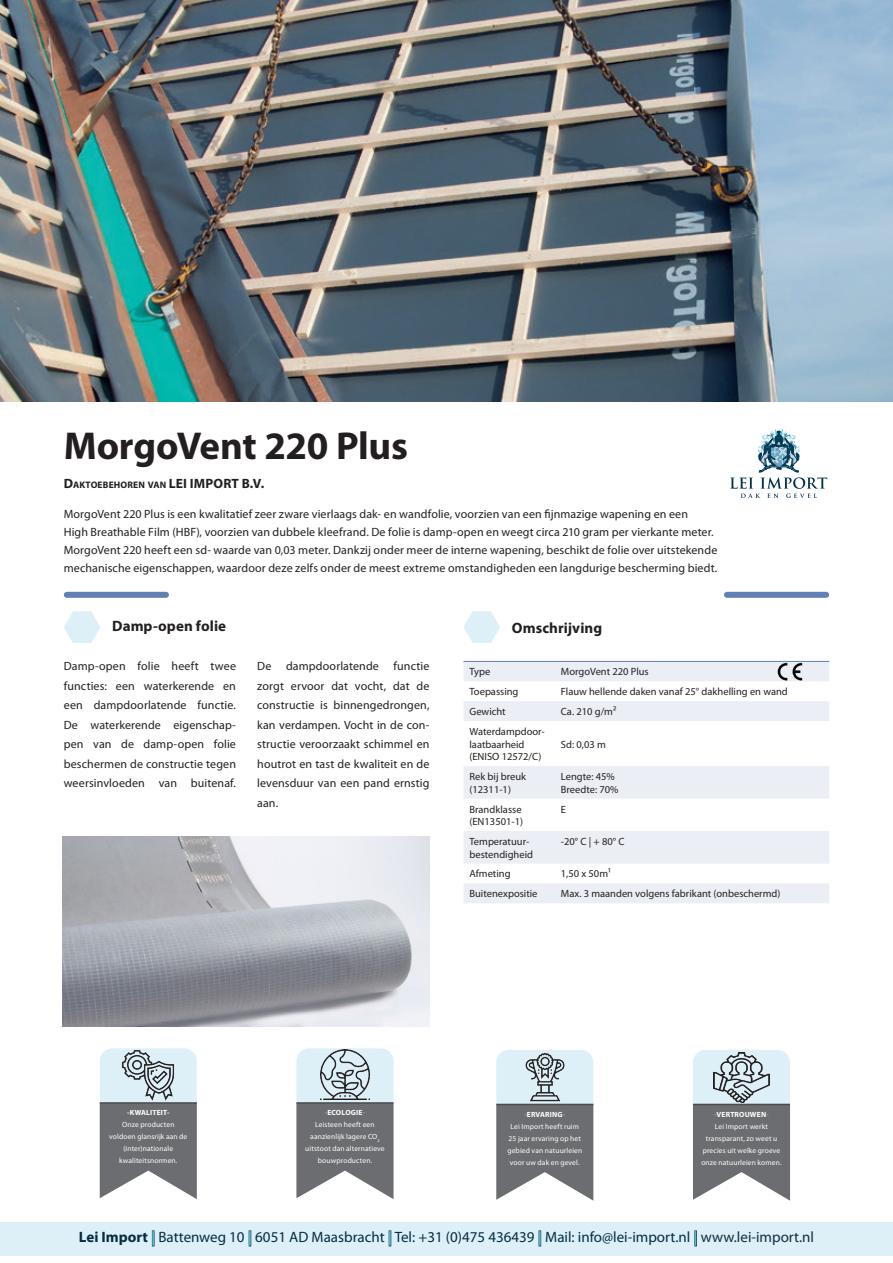
<style>
.page{position:relative;width:893px;height:1263px;background:#fff}
.page>*{position:absolute;margin:0;border:0;box-sizing:border-box;transform-origin:0 0}
.Header_01{font:700 39px "Myriad Pro";letter-spacing:-.01em;color:#231f20}
.t1{font:15px "Myriad Pro";color:#052c42}
.Title_02{font:700 15px "Myriad Pro";letter-spacing:.005em;color:#231f20}
.Header_02{font:700 13.5px "Myriad Pro";color:#231f20}
.Header_03{font:12px/18px "Myriad Pro";letter-spacing:.01em;color:#231f20}
.Body_Text{font:12px/19.5px "Myriad Pro";letter-spacing:.01em;color:#231f20;text-align:justify}
.Table01_BT{font:10.5px/12.6px "Myriad Pro";color:#231f20}
.Header_02-2{font:700 9.45px "Myriad Pro";letter-spacing:.015em;color:#231f20}
.BT_05_White{font:7.5px/12px "Myriad Pro";letter-spacing:.02em;color:#fff;text-align:center}
.BT_05_White-2{font:700 7.5px "Myriad Pro";letter-spacing:.02em;color:#fff}
.s1{font-size:13.5px}
.s2{font-weight:300}
.s3{font-weight:700}
.s4{font-weight:700;color:#231f20}
.s5{color:#102d40}
</style>
<div class="page">
<svg style="left:496px;top:1050px;width:97px;height:151px;background:#9ca3a6"></svg>
<svg style="left:693px;top:1050px;width:97px;height:151px;background:#999fa3"></svg>
<hr style="left:496px;top:1104px;width:97px;height:1px;background:#4b4c4d">
<hr style="left:693px;top:1104px;width:97px;height:1px;background:#4b4c4d">
<div style="left:0;top:1222px;width:893px;height:34px;background:#ddf0f7"></div>
<svg style="left:730px;top:429px;width:97px;height:69px"></svg>
<svg style="left:64px;top:611px;width:36px;height:32px"></svg>
<svg style="left:464px;top:611px;width:36px;height:32px"></svg>
<svg style="left:464px;top:662px;width:365px;height:241px;fill:#eef1f6"></svg>
<hr style="left:463px;top:661px;width:92px;height:1px;background:#6180b3">
<hr style="left:555px;top:661px;width:274px;height:1px;background:#6180b3">
<img style="left:777px;top:662px;width:26px;height:19px">
<img style="left:0;top:0;width:893px;height:402px">
<img style="left:62px;top:836px;width:367px;height:190px">
<svg style="left:100px;top:1048px;width:97px;height:151px;background:#9ba1a5"></svg>
<svg style="left:296px;top:1048px;width:97px;height:151px;background:#9ba2a5"></svg>
<hr style="left:100px;top:1102px;width:97px;height:2px;background:#4b4c4d">
<hr style="left:296px;top:1102px;width:97px;height:2px;background:#4b4c4d">
<div style="left:67px;top:592px;width:99px;height:6px;background:#6180b3"></div>
<div style="left:727px;top:592px;width:99px;height:6px;background:#6180b3"></div>
<p class="Header_01" style="left:64px;top:420px;width:346px">MorgoVent 220 Plus</p>
<p class="Header_02-2" style="left:64px;top:478px;width:159px"><span class="s1">D</span>AKTOEBEHOREN VAN <span class="s1">LEI IMPORT</span></p>
<p class="Header_02" style="left:242px;top:474px;width:24px">B.V.</p>
<p class="Header_03" style="left:64px;top:505px;width:655px">MorgoVent 220 Plus is een kwalitatief zeer zware vierlaags dak- en wandfolie, voorzien van een fijnmazige wapening en een<br>High Breathable Film (HBF), voorzien van dubbele kleefrand. De folie is damp-open en weegt circa 210 gram per vierkante meter.<br>MorgoVent 220 heeft een sd- waarde van 0,03 meter. Dankzij onder meer de interne wapening, beschikt de folie over uitstekende mechanische eigenschappen, waardoor deze zelfs onder de meest extreme omstandigheden een langdurige bescherming biedt.</p>
<p class="Title_02" style="left:112px;top:616px;width:115px">Damp-open folie</p>
<p class="Body_Text" style="left:64px;top:656px;width:174px">Damp-open folie heeft twee functies: een waterkerende en een dampdoorlatende functie.<br>De waterkerende eigenschap&shy;pen van de damp-open folie beschermen de constructie tegen weersinvloeden van buitenaf.</p>
<p class="Body_Text" style="left:257px;top:656px;width:174px">De dampdoorlatende functie zorgt ervoor dat vocht, dat de constructie is binnengedrongen, kan verdampen. Vocht in de con&shy;structie veroorzaakt schimmel en houtrot en tast de kwaliteit en de levensduur van een pand ernstig aan.</p>
<p class="Title_02" style="left:512px;top:618px;width:92px">Omschrijving</p>
<p class="Table01_BT" style="left:469px;top:665px;width:22px">Type</p>
<p class="Table01_BT" style="left:561px;top:665px;width:89px">MorgoVent 220 Plus</p>
<p class="Table01_BT" style="left:469px;top:685px;width:51px">Toepassing</p>
<p class="Table01_BT" style="left:561px;top:685px;width:228px">Flauw hellende daken vanaf 25° dakhelling en wand</p>
<p class="Table01_BT" style="left:469px;top:705px;width:38px">Gewicht</p>
<p class="Table01_BT" style="left:561px;top:705px;width:57px">Ca. 210 g/m²</p>
<p class="Table01_BT" style="left:469px;top:725px;width:77px">Waterdampdoor&shy;laatbaarheid (ENISO 12572/C)</p>
<p class="Table01_BT" style="left:561px;top:737px;width:46px">Sd: 0,03 m</p>
<p class="Table01_BT" style="left:469px;top:770px;width:58px">Rek bij breuk (12311-1)</p>
<p class="Table01_BT" style="left:561px;top:770px;width:55px">Lengte: 45%</p>
<p class="Table01_BT" style="left:561px;top:783px;width:59px">Breedte: 70%</p>
<p class="Table01_BT" style="left:469px;top:802px;width:55px">Brandklasse (EN13501-1)</p>
<p class="Table01_BT" style="left:561px;top:802px;width:7px">E</p>
<p class="Table01_BT" style="left:469px;top:835px;width:65px">Temperatuur&shy;bestendigheid</p>
<p class="Table01_BT" style="left:561px;top:835px;width:65px">-20° C | + 80° C</p>
<p class="Table01_BT" style="left:469px;top:867px;width:43px">Afmeting</p>
<p class="Table01_BT" style="left:561px;top:867px;width:51px">1,50 x 50m¹</p>
<p class="Table01_BT" style="left:469px;top:887px;width:70px">Buitenexpositie</p>
<p class="Table01_BT" style="left:561px;top:887px;width:221px">Max. 3 maanden volgens fabrikant (onbeschermd)</p>
<p class="BT_05_White-2" style="left:127px;top:1108px;width:44px">-KWALITEIT-</p>
<p class="BT_05_White" style="left:109px;top:1119px;width:80px">Onze producten voldoen glansrijk aan de (inter)nationale kwaliteitsnormen.</p>
<p class="BT_05_White-2" style="left:325px;top:1108px;width:42px"><span class="s2">-</span>ECOLOGIE<span class="s2">-</span></p>
<p class="BT_05_White" style="left:305px;top:1119px;width:81px">Leisteen heeft een aanzienlijk lagere CO<sub>2 </sub>uitstoot dan alternatieve bouwproducten.</p>
<p class="BT_05_White-2" style="left:524px;top:1109px;width:42px"><span class="s2">-</span>ERVARING<span class="s2">-</span></p>
<p class="BT_05_White" style="left:507px;top:1120px;width:76px">Lei Import heeft ruim<br>25 jaar ervaring op het gebied van natuurleien voor uw dak en gevel.</p>
<p class="BT_05_White-2" style="left:714px;top:1109px;width:56px"><span class="s2">-</span>VERTROUWEN<span class="s2">-</span></p>
<p class="BT_05_White" style="left:701px;top:1120px;width:82px">Lei Import werkt transparant, zo weet u precies uit welke groeve onze natuurleien komen.</p>
<p class="t1" style="left:79px;top:1228px;width:737px"><span class="s3">Lei Import</span> <span class="s4">|</span> Battenweg 10 <span class="s4">|</span> 6051 AD Maasbracht <span class="s4">|</span> Tel: +31 (0)475 436439 <span class="s4">|</span> Mail: info@lei-import.nl <span class="s4">|</span> <span class="s5">www.lei-import.nl</span></p>
</div>
